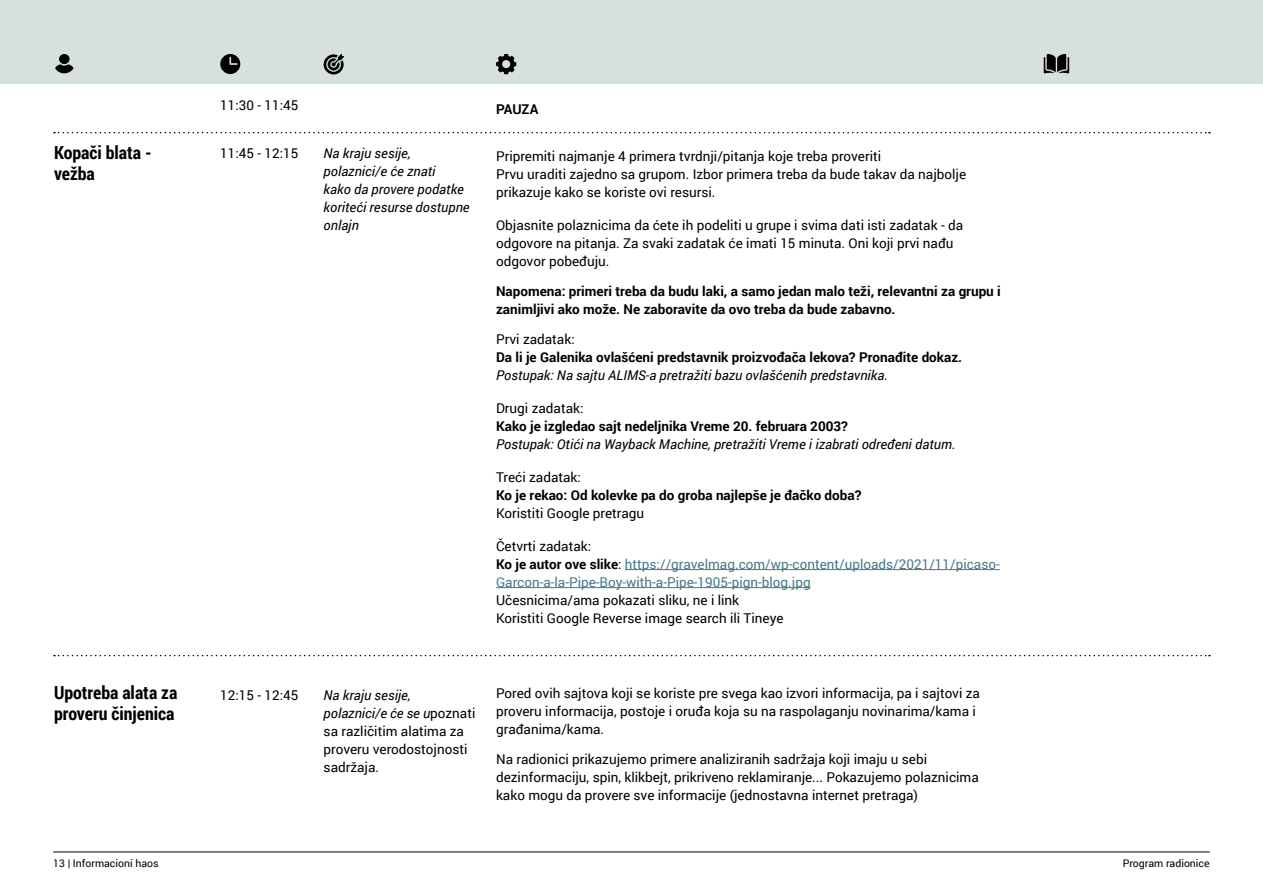
<style>
.page{position:relative;width:1263px;height:893px;background:#fff}
.page>*{position:absolute;margin:0;border:0;box-sizing:border-box;transform-origin:0 0}
.t1{font:700 18px/21px "Roboto Condensed";color:#000}
.t2{font:13.5px/18px "Roboto";color:#000}
.t3{font:700 13.5px/18px "Roboto";color:#000}
.t4{font:italic 13.5px/18px "Roboto";color:#000}
.t5{font:13.5px/18px "Roboto";color:#467886}
.t6{font:10.5px "Roboto";color:#000}
.s1{color:#000}
.s2{font-weight:700;color:#000}
.s3{font-style:italic}
</style>
<div class="page">
<hr style="left:53px;top:852px;width:1157px;height:1px;background:#000">
<div style="left:0;top:0;width:1263px;height:83px;background:#d6e0de"></div>
<div style="left:59px;top:54px;width:11px;height:10px;background:#000;border-radius:50%"></div>
<svg style="left:55px;top:64px;width:18px;height:9px"></svg>
<svg style="left:220px;top:54px;width:20px;height:20px"></svg>
<svg style="left:324px;top:54px;width:20px;height:20px"></svg>
<svg style="left:496px;top:54px;width:20px;height:20px"></svg>
<svg style="left:1044px;top:54px;width:25px;height:19px"></svg>
<svg style="left:54px;top:132px;width:1156px;height:1px"></svg>
<svg style="left:54px;top:655px;width:1156px;height:1px"></svg>
<hr style="left:625px;top:569px;width:375px;height:1px;background:#467886">
<hr style="left:496px;top:587px;width:315px;height:1px;background:#467886">
<h1 class="t1" style="left:54px;top:142px;width:99px">Kopači blata - vežba</h1>
<h1 class="t1" style="left:54px;top:681px;width:125px">Upotreba alata za proveru činjenica</h1>
<p class="t2" style="left:220px;top:96px;width:80px">11:30 - 11:45</p>
<p class="t3" style="left:496px;top:100px;width:44px">PAUZA</p>
<p class="t2" style="left:220px;top:144px;width:80px">11:45 - 12:15</p>
<p class="t2" style="left:220px;top:685px;width:80px">12:15 - 12:45</p>
<p class="t4" style="left:324px;top:144px;width:148px">Na kraju sesije, polaznici/e će znati<br>kako da provere podatke koriteći resurse dostupne onlajn</p>
<p class="t2" style="left:496px;top:146px;width:472px">Pripremiti najmanje 4 primera tvrdnji/pitanja koje treba proveriti<br>Prvu uraditi zajedno sa grupom. Izbor primera treba da bude takav da najbolje prikazuje kako se koriste ovi resursi.</p>
<p class="t2" style="left:496px;top:215px;width:469px">Objasnite polaznicima da ćete ih podeliti u grupe i svima dati isti zadatak - da odgovore na pitanja. Za svaki zadatak će imati 15 minuta. Oni koji prvi nađu odgovor pobeđuju.</p>
<p class="t3" style="left:496px;top:281px;width:506px">Napomena: primeri treba da budu laki, a samo jedan malo teži, relevantni za grupu i zanimljivi ako može. Ne zaboravite da ovo treba da bude zabavno.</p>
<p class="t2" style="left:496px;top:329px;width:80px">Prvi zadatak:</p>
<p class="t3" style="left:496px;top:347px;width:468px">Da li je Galenika ovlašćeni predstavnik proizvođača lekova? Pronađite dokaz.</p>
<p class="t4" style="left:496px;top:365px;width:393px">Postupak: Na sajtu ALIMS-a pretražiti bazu ovlašćenih predstavnika.</p>
<p class="t2" style="left:496px;top:398px;width:89px">Drugi zadatak:</p>
<p class="t3" style="left:496px;top:416px;width:353px">Kako je izgledao sajt nedeljnika Vreme 20. februara 2003?</p>
<p class="t4" style="left:496px;top:434px;width:461px">Postupak: Otići na Wayback Machine, pretražiti Vreme i izabrati određeni datum.</p>
<p class="t2" style="left:496px;top:467px;width:86px">Treći zadatak:</p>
<p class="t3" style="left:496px;top:485px;width:367px">Ko je rekao: Od kolevke pa do groba najlepše je đačko doba?</p>
<p class="t2" style="left:496px;top:503px;width:150px">Koristiti Google pretragu</p>
<p class="t5" style="left:496px;top:536px;width:505px"><span class="s1">Četvrti zadatak:<br></span><span class="s2">Ko je autor ove slike</span><span class="s1">:</span> https://gravelmag.com/wp-content/uploads/2021/11/picaso-<br>Garcon-a-la-Pipe-Boy-with-a-Pipe-1905-pign-blog.jpg</p>
<p class="t2" style="left:496px;top:590px;width:289px">Učesnicima/ama pokazati sliku, ne i link<br>Koristiti Google Reverse image search ili Tineye</p>
<p class="t2" style="left:324px;top:685px;width:153px"><span class="s3">Na kraju sesije, polaznici/e će se u</span>poznati sa različitim alatima za proveru verodostojnosti sadržaja.</p>
<p class="t2" style="left:496px;top:684px;width:485px">Pored ovih sajtova koji se koriste pre svega kao izvori informacija, pa i sajtovi za proveru informacija, postoje i oruđa koja su na raspolaganju novinarima/kama i građanima/kama.</p>
<p class="t2" style="left:496px;top:750px;width:484px">Na radionici prikazujemo primere analiziranih sadržaja koji imaju u sebi dezinformaciju, spin, klikbejt, prikriveno reklamiranje... Pokazujemo polaznicima kako mogu da provere sve informacije (jednostavna internet pretraga)</p>
<p class="t6" style="left:53px;top:856px;width:107px">13 | Informacioni haos</p>
<p class="t6" style="left:1123px;top:856px;width:89px">Program radionice</p>
</div>
